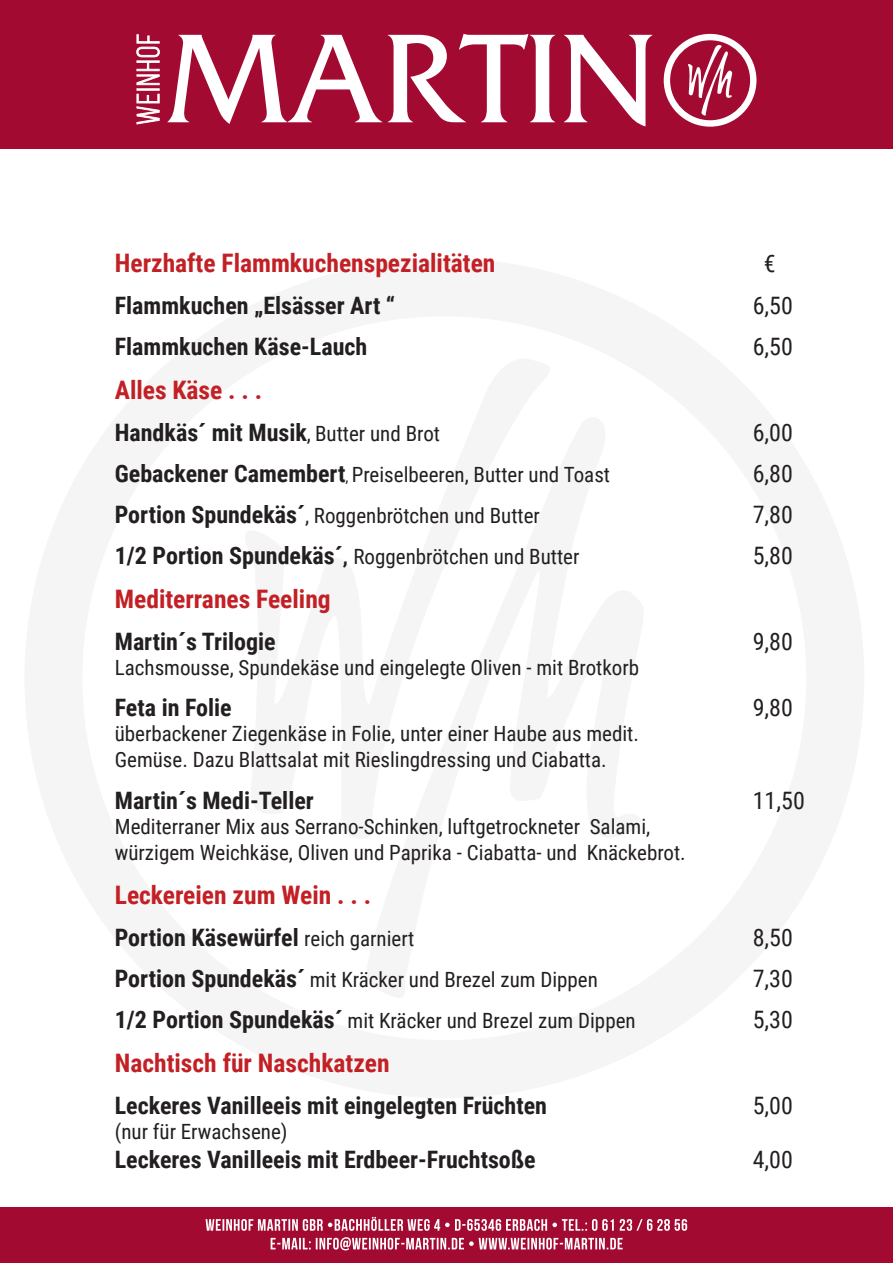
<style>
.page{position:relative;width:893px;height:1263px;background:#fff}
.page>*{position:absolute;margin:0;border:0;box-sizing:border-box;transform-origin:0 0}
.t1{font:700 25.5px "Roboto Condensed";color:#c22025}
.t2{font:700 24px "Roboto Condensed";color:#231f20}
.t3{font:24px "Roboto Condensed";color:#231f20}
.t4{font:21px/25.2px "Roboto Condensed";color:#231f20}
.s1{font-weight:400;font-size:21px}
.s2{font-weight:700;font-size:24px}
.s3{font-size:15px}
.s4{font-weight:700}
</style>
<div class="page">
<div style="left:0;top:0;width:893px;height:149px;background:#a30a32"></div>
<div style="left:0;top:1208px;width:893px;height:55px;background:#a30a32"></div>
<svg style="left:168px;top:34px;width:484px;height:93px"></svg>
<svg style="left:136px;top:34px;width:24px;height:90px"></svg>
<svg style="left:664px;top:34px;width:92px;height:93px"></svg>
<svg style="left:271px;top:1237px;width:352px;height:13px"></svg>
<svg style="left:206px;top:1217px;width:481px;height:14px"></svg>
<p class="t1" style="left:115px;top:245px;width:382px">Herzhafte Flammkuchenspezialitäten</p>
<p class="t3" style="left:764px;top:246px;width:13px">€</p>
<p class="t2" style="left:115px;top:289px;width:282px">Flammkuchen „Elsässer Art “</p>
<p class="t3" style="left:753px;top:289px;width:42px">6,50</p>
<p class="t2" style="left:115px;top:329px;width:254px">Flammkuchen Käse-Lauch</p>
<p class="t3" style="left:753px;top:329px;width:42px">6,50</p>
<p class="t1" style="left:115px;top:372px;width:149px">Alles Käse . . .</p>
<p class="t2" style="left:115px;top:416px;width:327px">Handkäs´ mit Musik<span class="s1">, Butter und Brot</span></p>
<p class="t3" style="left:753px;top:416px;width:42px">6,00</p>
<p class="t4" style="left:115px;top:461px;width:497px"><span class="s2">Gebackener Camembert</span><span class="s3">,</span> Preiselbeeren, Butter und Toast</p>
<p class="t3" style="left:753px;top:457px;width:42px">6,80</p>
<p class="t4" style="left:115px;top:502px;width:427px"><span class="s2">Portion Spundekäs´</span>, Roggenbrötchen und Butter</p>
<p class="t3" style="left:753px;top:497px;width:42px">7,80</p>
<p class="t4" style="left:115px;top:543px;width:466px"><span class="s2">1/2 Portion Spundekäs´</span><span class="s4">,</span> Roggenbrötchen und Butter</p>
<p class="t3" style="left:753px;top:538px;width:42px">5,80</p>
<p class="t1" style="left:115px;top:581px;width:217px">Mediterranes Feeling</p>
<p class="t2" style="left:115px;top:625px;width:162px">Martin´s Trilogie</p>
<p class="t3" style="left:753px;top:625px;width:42px">9,80</p>
<p class="t4" style="left:115px;top:654px;width:526px">Lachsmousse, Spundekäse und eingelegte Oliven - mit Brotkorb</p>
<p class="t2" style="left:115px;top:691px;width:118px">Feta in Folie</p>
<p class="t3" style="left:753px;top:691px;width:42px">9,80</p>
<p class="t4" style="left:115px;top:720px;width:526px">überbackener Ziegenkäse in Folie, unter einer Haube aus medit.<br>Gemüse. Dazu Blattsalat mit Rieslingdressing und Ciabatta.</p>
<p class="t2" style="left:115px;top:784px;width:201px">Martin´s Medi-Teller</p>
<p class="t3" style="left:753px;top:784px;width:54px">11,50</p>
<p class="t4" style="left:115px;top:813px;width:572px">Mediterraner Mix aus Serrano-Schinken, luftgetrockneter Salami, würzigem Weichkäse, Oliven und Paprika - Ciabatta- und Knäckebrot.</p>
<p class="t1" style="left:115px;top:877px;width:258px">Leckereien zum Wein . . .</p>
<p class="t2" style="left:115px;top:920px;width:301px">Portion Käsewürfel <span class="s1">reich garniert</span></p>
<p class="t3" style="left:753px;top:920px;width:42px">8,50</p>
<p class="t4" style="left:115px;top:966px;width:485px"><span class="s2">Portion Spundekäs´</span> mit Kräcker und Brezel zum Dippen</p>
<p class="t3" style="left:753px;top:961px;width:42px">7,30</p>
<p class="t4" style="left:115px;top:1007px;width:522px"><span class="s2">1/2 Portion Spundekäs´</span> mit Kräcker und Brezel zum Dippen</p>
<p class="t3" style="left:753px;top:1002px;width:42px">5,30</p>
<p class="t1" style="left:115px;top:1045px;width:276px">Nachtisch für Naschkatzen</p>
<p class="t2" style="left:115px;top:1088px;width:434px">Leckeres Vanilleeis mit eingelegten Früchten</p>
<p class="t3" style="left:753px;top:1088px;width:42px">5,00</p>
<p class="t4" style="left:115px;top:1118px;width:174px">(nur für Erwachsene)</p>
<p class="t2" style="left:115px;top:1142px;width:422px">Leckeres Vanilleeis mit Erdbeer-Fruchtsoße</p>
<p class="t3" style="left:753px;top:1142px;width:42px">4,00</p>
</div>
